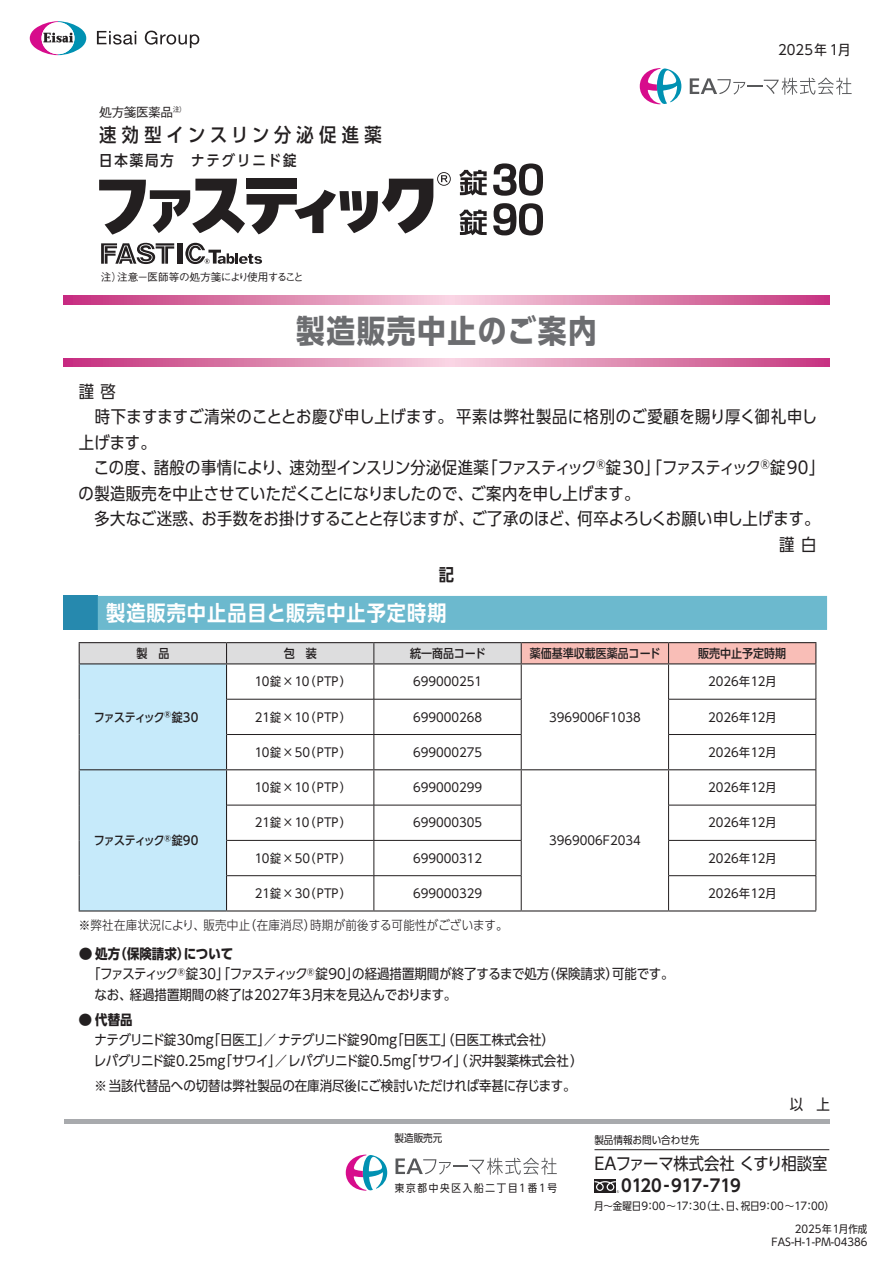
<style>
.page{position:relative;width:893px;height:1263px;background:#fff}
.page>*{position:absolute;margin:0;border:0;box-sizing:border-box;transform-origin:0 0}
.t1{font:700 31.95px "UD Shin Go C Oniz Pr 6";letter-spacing:.05em;color:#6c6d70}
.t2{font:21.3px "UD Shin Go C Oniz Pr 6 De B";letter-spacing:.05em;color:#fff}
.t3{font:500 19.2px "UD Shin Go C Oniz Pr 6";letter-spacing:.27em;color:#231f20}
.t4{font:16.95px "UD Shin Go C Oniz Pr 6";letter-spacing:.025em;color:#231f20}
.t5{font:16.95px "UD Shin Go C Oniz Pr 6";letter-spacing:-.005em;color:#231f20}
.t6{font:16.95px "UD Shin Go C Oniz Pr 6";letter-spacing:.045em;color:#231f20}
.t7{font:16.95px "UD Shin Go C Oniz Pr 6";color:#231f20}
.t8{font:16.95px "UD Shin Go C Oniz Pr 6 De B";color:#231f20}
.t9{font:500 14.85px "UD Shin Go C Oniz Pr 6";letter-spacing:.13em;color:#231f20}
.t10{font:14.85px "UD Shin Go C Oniz Pr 6";color:#231f20}
.t11{font:13.8px/20.2px "UD Shin Go C Oniz Pr 6";color:#231f20}
.t12{font:700 13.8px "UD Shin Go C Oniz Pr 6";color:#231f20}
.t13{font:300 12.75px "UD Shin Go C Oniz Pr 6";letter-spacing:.025em;color:#231f20}
.t14{font:500 12.75px "Gothic BBB Pr 6";letter-spacing:-.04em;color:#231f20}
.t15{font:12.15px "UD Shin Go C Oniz Pr 6";color:#231f20}
.t16{font:500 12.15px "UD Shin Go C Oniz Pr 6";color:#231f20}
.t17{font:500 12.15px "UD Shin Go C Oniz Pr 6";letter-spacing:-.06em;color:#231f20}
.t18{font:10.65px/23px "UD Shin Go C Oniz Pr 6";color:#231f20}
.t19{font:500 10.65px "Gothic BBB Pr 6";letter-spacing:-.035em;color:#231f20}
.t20{font:10.65px "UD Shin Go C Oniz Pr 6";letter-spacing:.165em;color:#231f20}
.s1{font-family:"UD Shin Go Pr 6";font-weight:400}
.s2{font-family:"UD Shin Go Pr 6"}
.s3{font-weight:700}
</style>
<div class="page">
<div style="left:64px;top:596px;width:34px;height:34px;background:#2689ae"></div>
<div style="left:98px;top:596px;width:729px;height:34px;background:#6cb9ce"></div>
<svg style="left:64px;top:358px;width:765px;height:9px;background:#dd82ad"></svg>
<svg style="left:64px;top:296px;width:765px;height:8px;background:#dd82ad"></svg>
<hr style="left:816px;top:664px;width:1px;height:35px;background:#231f20">
<hr style="left:816px;top:699px;width:1px;height:35px;background:#231f20">
<hr style="left:816px;top:735px;width:1px;height:35px;background:#231f20">
<hr style="left:816px;top:770px;width:1px;height:35px;background:#231f20">
<hr style="left:816px;top:805px;width:1px;height:35px;background:#231f20">
<hr style="left:816px;top:841px;width:1px;height:34px;background:#231f20">
<hr style="left:816px;top:876px;width:1px;height:34px;background:#231f20">
<hr style="left:227px;top:642px;width:147px;height:1px;background:#231f20">
<hr style="left:374px;top:642px;width:147px;height:1px;background:#231f20">
<hr style="left:521px;top:642px;width:148px;height:1px;background:#231f20">
<hr style="left:669px;top:642px;width:147px;height:1px;background:#231f20">
<hr style="left:79px;top:642px;width:148px;height:1px;background:#231f20">
<svg style="left:79px;top:643px;width:737px;height:268px"></svg>
<hr style="left:79px;top:664px;width:1px;height:35px;background:#231f20">
<hr style="left:226px;top:664px;width:1px;height:35px;background:#231f20">
<hr style="left:79px;top:699px;width:1px;height:35px;background:#231f20">
<hr style="left:226px;top:699px;width:1px;height:35px;background:#231f20">
<hr style="left:79px;top:734px;width:1px;height:35px;background:#231f20">
<hr style="left:226px;top:734px;width:1px;height:35px;background:#231f20">
<hr style="left:79px;top:770px;width:1px;height:35px;background:#231f20">
<hr style="left:226px;top:770px;width:1px;height:35px;background:#231f20">
<hr style="left:79px;top:805px;width:1px;height:35px;background:#231f20">
<hr style="left:226px;top:805px;width:1px;height:35px;background:#231f20">
<hr style="left:79px;top:840px;width:1px;height:36px;background:#231f20">
<hr style="left:226px;top:840px;width:1px;height:36px;background:#231f20">
<hr style="left:79px;top:876px;width:1px;height:34px;background:#231f20">
<hr style="left:226px;top:876px;width:1px;height:34px;background:#231f20">
<hr style="left:79px;top:910px;width:148px;height:1px;background:#231f20">
<hr style="left:79px;top:769px;width:148px;height:1px;background:#231f20">
<hr style="left:227px;top:769px;width:147px;height:1px;background:#231f20">
<hr style="left:374px;top:769px;width:147px;height:1px;background:#231f20">
<hr style="left:521px;top:769px;width:148px;height:1px;background:#231f20">
<hr style="left:669px;top:769px;width:147px;height:1px;background:#231f20">
<svg style="left:493px;top:163px;width:50px;height:33px"></svg>
<svg style="left:459px;top:170px;width:28px;height:25px"></svg>
<svg style="left:99px;top:172px;width:352px;height:63px"></svg>
<svg style="left:459px;top:210px;width:28px;height:25px"></svg>
<svg style="left:493px;top:203px;width:50px;height:32px"></svg>
<hr style="left:180px;top:243px;width:3px;height:21px;background:#231f20">
<hr style="left:177px;top:243px;width:3px;height:21px;background:#231f20">
<svg style="left:101px;top:243px;width:73px;height:21px"></svg>
<svg style="left:185px;top:243px;width:77px;height:21px"></svg>
<svg style="left:97px;top:31px;width:39px;height:14px"></svg>
<svg style="left:145px;top:31px;width:54px;height:17px"></svg>
<svg style="left:30px;top:21px;width:56px;height:34px"></svg>
<svg style="left:640px;top:68px;width:41px;height:36px"></svg>
<svg style="left:690px;top:78px;width:162px;height:17px"></svg>
<hr style="left:65px;top:1119px;width:765px;height:4px;background:#a8aaad">
<svg style="left:346px;top:1154px;width:41px;height:37px"></svg>
<svg style="left:395px;top:1158px;width:162px;height:17px"></svg>
<hr style="left:594px;top:1149px;width:235px;height:1px;background:#231f20">
<div style="left:594px;top:1179px;width:22px;height:14px;background:#231f20"></div>
<svg style="left:594px;top:1181px;width:25px;height:12px"></svg>
<p class="t14" style="left:99px;top:102px;width:88px">処方箋医薬品<sup>注）</sup></p>
<p class="t9" style="left:99px;top:149px;width:199px">日本薬局方　ナテグリニド錠</p>
<h3 class="t3" style="left:99px;top:120px;width:284px">速効型インスリン分泌促進薬</h3>
<p class="t19" style="left:101px;top:269px;width:205px">注）注意－医師等の処方箋により使用すること</p>
<h1 class="t1" style="left:296px;top:305px;width:302px">製造販売中止のご案内</h1>
<p class="t11" style="left:778px;top:39px;width:74px">2025年 1月</p>
<p class="t4" style="left:79px;top:378px;width:39px">謹 啓</p>
<p class="t6" style="left:79px;top:403px;width:740px">　時下ますますご清栄のこととお慶び申し上げます。平素は弊社製品に格別のご愛顧を賜り厚く御礼申し</p>
<p class="t4" style="left:79px;top:429px;width:79px">上げます。</p>
<p class="t5" style="left:79px;top:454px;width:747px">　この度、諸般の事情により、速効型インスリン分泌促進薬「ファスティック<sup>Ⓡ</sup>錠30」「ファスティック<sup>Ⓡ</sup>錠90」</p>
<p class="t4" style="left:79px;top:480px;width:562px">の製造販売を中止させていただくことになりましたので、ご案内を申し上げます。</p>
<p class="t4" style="left:79px;top:505px;width:742px">　多大なご迷惑、お手数をお掛けすることと存じますが、ご了承のほど、何卒よろしくお願い申し上げます。</p>
<p class="t4" style="left:779px;top:531px;width:39px">謹 白</p>
<p class="t8" style="left:439px;top:560px;width:17px">記</p>
<h2 class="t2" style="left:106px;top:596px;width:342px">製造販売中止品目と販売中止予定時期</h2>
<p class="t16" style="left:136px;top:644px;width:35px">製　品</p>
<p class="t16" style="left:284px;top:644px;width:35px">包　装</p>
<p class="t16" style="left:410px;top:644px;width:77px">統一商品コード</p>
<p class="t16" style="left:530px;top:644px;width:132px">薬価基準収載医薬品コード</p>
<p class="t16" style="left:698px;top:644px;width:90px">販売中止予定時期</p>
<p class="t17" style="left:94px;top:707px;width:106px">ファスティック<sup>Ⓡ</sup> 錠30</p>
<p class="t15" style="left:255px;top:672px;width:97px">10錠×10（PTP）</p>
<p class="t15" style="left:413px;top:672px;width:71px">699000251</p>
<p class="t15" style="left:708px;top:672px;width:70px">2026年12月</p>
<p class="t15" style="left:255px;top:707px;width:97px">21錠×10（PTP）</p>
<p class="t15" style="left:413px;top:707px;width:71px">699000268</p>
<p class="t15" style="left:708px;top:707px;width:70px">2026年12月</p>
<p class="t15" style="left:255px;top:742px;width:97px">10錠×50（PTP）</p>
<p class="t15" style="left:413px;top:742px;width:71px">699000275</p>
<p class="t15" style="left:708px;top:742px;width:70px">2026年12月</p>
<p class="t15" style="left:549px;top:707px;width:93px">3969006F1038</p>
<p class="t15" style="left:255px;top:778px;width:97px">10錠×10（PTP）</p>
<p class="t15" style="left:413px;top:778px;width:71px">699000299</p>
<p class="t15" style="left:708px;top:778px;width:70px">2026年12月</p>
<p class="t15" style="left:255px;top:813px;width:97px">21錠×10（PTP）</p>
<p class="t15" style="left:413px;top:813px;width:71px">699000305</p>
<p class="t15" style="left:708px;top:813px;width:70px">2026年12月</p>
<p class="t15" style="left:255px;top:848px;width:97px">10錠×50（PTP）</p>
<p class="t15" style="left:413px;top:848px;width:71px">699000312</p>
<p class="t15" style="left:708px;top:848px;width:70px">2026年12月</p>
<p class="t15" style="left:255px;top:884px;width:97px">21錠×30（PTP）</p>
<p class="t15" style="left:413px;top:884px;width:71px">699000329</p>
<p class="t15" style="left:708px;top:884px;width:70px">2026年12月</p>
<p class="t13" style="left:79px;top:915px;width:430px">※弊社在庫状況により、販売中止（在庫消尽）時期が前後する可能性がございます。</p>
<p class="t17" style="left:94px;top:831px;width:106px">ファスティック<sup>Ⓡ</sup> 錠90</p>
<p class="t15" style="left:549px;top:831px;width:93px">3969006F2034</p>
<p class="t12" style="left:79px;top:943px;width:156px"><span class="s1">●</span> 処方（保険請求）について</p>
<p class="t11" style="left:88px;top:963px;width:587px">「ファスティック<sup>Ⓡ</sup>錠30」「ファスティック<sup>Ⓡ</sup>錠90」の経過措置期間が終了するまで処方（保険請求）可能です。</p>
<p class="t11" style="left:95px;top:983px;width:363px">なお、経過措置期間の終了は2027年3月末を見込んでおります。</p>
<p class="t11" style="left:94px;top:1009px;width:490px;text-indent:-15px"><span class="s2">●</span> <span class="s3">代替品<br></span>ナテグリニド錠30mg「日医工」／ナテグリニド錠90mg「日医工」（日医工株式会社）<br>レパグリニド錠0.25mg「サワイ」／レパグリニド錠0.5mg「サワイ」（沢井製薬株式会社）</p>
<p class="t11" style="left:95px;top:1075px;width:482px">※当該代替品への切替は弊社製品の在庫消尽後にご検討いただければ幸甚に存じます。</p>
<p class="t10" style="left:790px;top:1092px;width:42px">以　上</p>
<p class="t18" style="left:395px;top:1126px;width:49px">製造販売元</p>
<p class="t20" style="left:395px;top:1179px;width:164px">東京都中央区入船二丁目1番1号</p>
<p class="t18" style="left:594px;top:1127px;width:106px">製品情報お問い合わせ先</p>
<p class="t7" style="left:594px;top:1150px;width:234px">EAファーマ株式会社くすり相談室</p>
<p class="t8" style="left:621px;top:1172px;width:121px">0120-917-719</p>
<p class="t18" style="left:795px;top:1194px;width:74px;text-indent:-201px">月～金曜日9：00～17：30（土、日、祝日9：00～17：00）<br>2025年1月作成</p>
<p class="t18" style="left:772px;top:1230px;width:97px">FAS-H-1-PM-04386</p>
</div>
